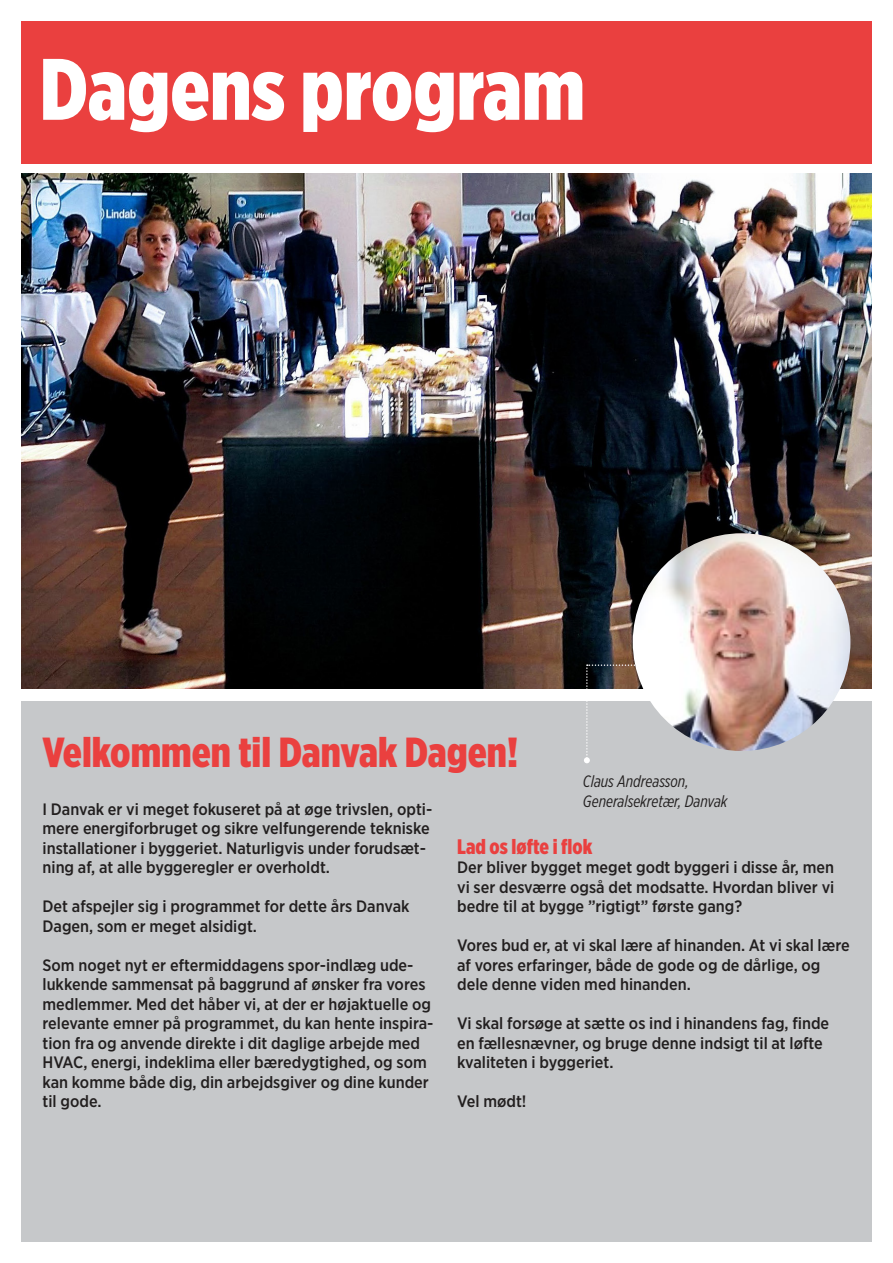
<style>
.page{position:relative;width:893px;height:1263px;background:#fff}
.page>*{position:absolute;margin:0;border:0;box-sizing:border-box;transform-origin:0 0}
.t1{font:900 87px "Gotham X Narrow";color:#fff}
.t2{font:900 42px "Gotham X Narrow";color:#ea403f}
.t3{font:900 21px "Gotham X Narrow";color:#ea403f}
.t4{font:500 16.5px/19.5px "Gotham Narrow";color:#221f1f}
.t5{font:italic 16.5px/19.5px "Gotham X Narrow";color:#221f1f}
</style>
<div class="page">
<div style="left:21px;top:701px;width:851px;height:541px;background:#c6c8ca"></div>
<img style="left:21px;top:173px;width:851px;height:516px">
<img style="left:633px;top:533px;width:217px;height:218px;border-radius:109px">
<svg style="left:584px;top:662px;width:80px;height:101px"></svg>
<div style="left:21px;top:21px;width:851px;height:143px;background:#ea403f"></div>
<h1 class="t1" style="left:40px;top:50px;width:547px">Dagens program</h1>
<h2 class="t2" style="left:43px;top:733px;width:477px">Velkommen til Danvak Dagen!</h2>
<p class="t4" style="left:43px;top:800px;width:391px">I Danvak er vi meget fokuseret på at øge trivslen, opti&shy;mere energiforbruget og sikre velfungerende tekniske installationer i byggeriet. Naturligvis under forudsæt&shy;ning af, at alle byggeregler er overholdt.</p>
<p class="t4" style="left:43px;top:897px;width:368px">Det afspejler sig i programmet for dette års Danvak<br>Dagen, som er meget alsidigt.</p>
<p class="t4" style="left:43px;top:956px;width:392px">Som noget nyt er eftermiddagens spor-indlæg ude&shy;lukkende sammensat på baggrund af ønsker fra vores medlemmer. Med det håber vi, at der er højaktuelle og relevante emner på programmet, du kan hente inspira&shy;tion fra og anvende direkte i dit daglige arbejde med HVAC, energi, indeklima eller bæredygtighed, og som kan komme både dig, din arbejdsgiver og dine kunder til gode.</p>
<p class="t5" style="left:583px;top:772px;width:146px">Claus Andreasson,<br>Generalsekretær, Danvak</p>
<p class="t3" style="left:457px;top:837px;width:137px">Lad os løfte i flok</p>
<p class="t4" style="left:457px;top:858px;width:379px;text-align:justify">Der bliver bygget meget godt byggeri i disse år, men vi ser desværre også det modsatte. Hvordan bliver vi bedre til at bygge ”rigtigt” første gang?</p>
<p class="t4" style="left:457px;top:936px;width:394px">Vores bud er, at vi skal lære af hinanden. At vi skal lære af vores erfaringer, både de gode og de dårlige, og dele denne viden med hinanden.</p>
<p class="t4" style="left:457px;top:1014px;width:374px">Vi skal forsøge at sætte os ind i hinandens fag, finde en fællesnævner, og bruge denne indsigt til at løfte kvaliteten i byggeriet.</p>
<p class="t4" style="left:457px;top:1092px;width:71px">Vel mødt!</p>
</div>
